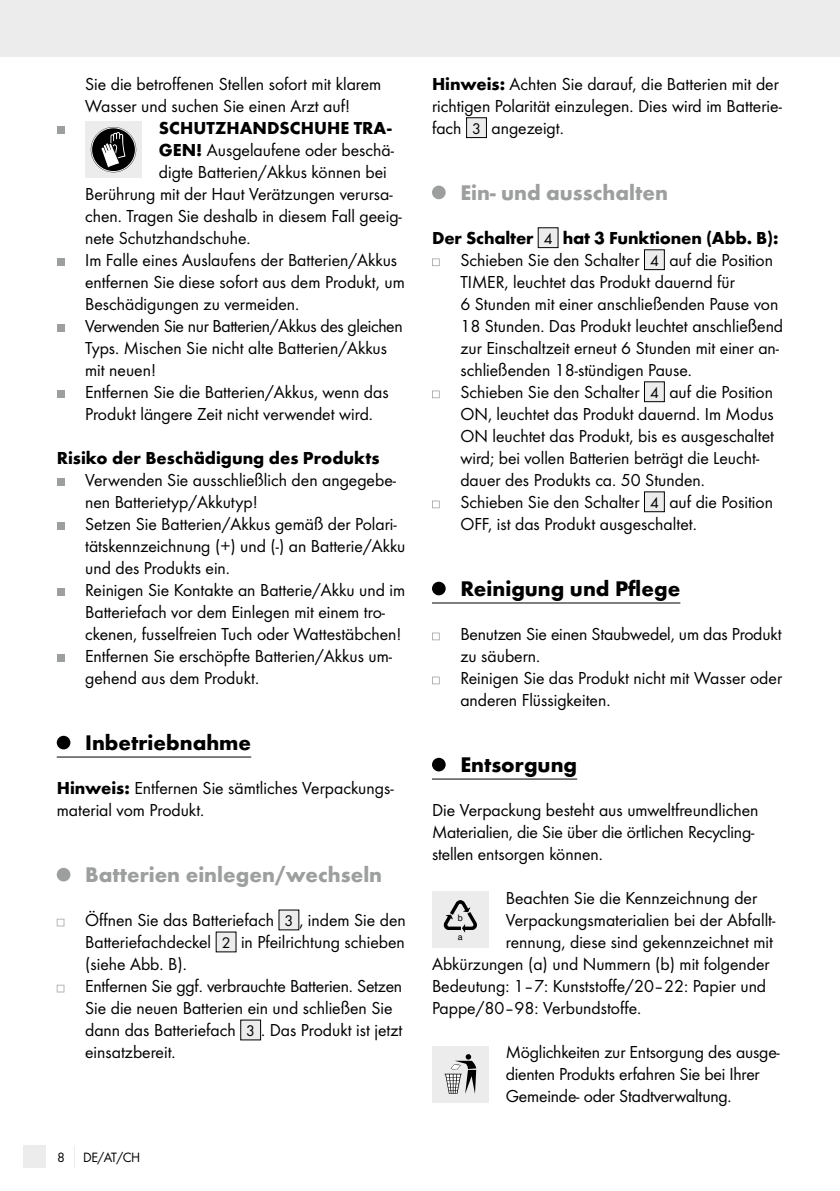
<style>
.page{position:relative;width:840px;height:1191px;background:#fff}
.page>*{position:absolute;margin:0;border:0;box-sizing:border-box;transform-origin:0 0}
.t1{font:700 22px "Futura";color:#9d9e9e}
.t2{font:700 22px "Futura";color:#000}
.t3{font:18px/22px "Futura Boo";color:#000}
.t4{font:700 18px "Futura";color:#000}
.t5{font:18px "Futura Boo";letter-spacing:-.02em;color:#000}
.t6{font:14px "Futura Boo";color:#000}
.t7{font:9px "Helvetica";color:#000}
.t8{font:8.8px "Helvetica";color:#000}
.s1{font-family:"Futura";font-weight:700}
.s2{font-size:16px}
.s3{font-family:"Futura Boo";font-weight:400;font-size:16px}
</style>
<div class="page">
<div style="left:0;top:0;width:839px;height:57px;background:#ececec"></div>
<div style="left:23px;top:1145px;width:22px;height:23px;background:#ececec"></div>
<svg style="left:74px;top:1146px;width:1px;height:22px"></svg>
<hr style="left:57px;top:756px;width:194px;height:1px;background:#000">
<div style="left:57px;top:126px;width:7px;height:8px;background:#9d9e9e"></div>
<div style="left:85px;top:121px;width:57px;height:57px;background:#ececec"></div>
<svg style="left:91px;top:127px;width:45px;height:45px"></svg>
<div style="left:57px;top:258px;width:7px;height:8px;background:#9d9e9e"></div>
<div style="left:57px;top:324px;width:7px;height:8px;background:#9d9e9e"></div>
<div style="left:57px;top:390px;width:7px;height:8px;background:#9d9e9e"></div>
<div style="left:57px;top:478px;width:7px;height:8px;background:#9d9e9e"></div>
<div style="left:57px;top:522px;width:7px;height:8px;background:#9d9e9e"></div>
<div style="left:57px;top:588px;width:7px;height:8px;background:#9d9e9e"></div>
<div style="left:57px;top:654px;width:7px;height:8px;background:#9d9e9e"></div>
<div style="left:57px;top:736px;width:13px;height:13px;background:#000;border-radius:50%"></div>
<div style="left:57px;top:868px;width:13px;height:13px;background:#9d9e9e;border-radius:50%"></div>
<svg style="left:57px;top:918px;width:7px;height:8px"></svg>
<div style="left:279px;top:910px;width:20px;height:20px;background:#ececec"></div>
<div style="left:216px;top:932px;width:20px;height:20px;background:#ececec"></div>
<svg style="left:57px;top:984px;width:7px;height:8px"></svg>
<div style="left:240px;top:1020px;width:20px;height:20px;background:#ececec"></div>
<div style="left:240px;top:1019px;width:21px;height:21px;border:1px solid #000"></div>
<hr style="left:432px;top:602px;width:248px;height:1px;background:#000">
<hr style="left:432px;top:778px;width:145px;height:1px;background:#000">
<div style="left:466px;top:118px;width:20px;height:20px;background:#ececec"></div>
<div style="left:466px;top:117px;width:20px;height:21px;border:1px solid #000"></div>
<div style="left:432px;top:186px;width:13px;height:13px;background:#9d9e9e;border-radius:50%"></div>
<div style="left:538px;top:228px;width:19px;height:20px;background:#ececec"></div>
<svg style="left:432px;top:258px;width:7px;height:8px"></svg>
<div style="left:644px;top:250px;width:20px;height:20px;background:#ececec"></div>
<div style="left:643px;top:249px;width:21px;height:21px;border:1px solid #000"></div>
<svg style="left:432px;top:390px;width:7px;height:8px"></svg>
<div style="left:644px;top:382px;width:20px;height:20px;background:#ececec"></div>
<div style="left:643px;top:381px;width:21px;height:21px;border:1px solid #000"></div>
<svg style="left:432px;top:500px;width:7px;height:8px"></svg>
<div style="left:644px;top:492px;width:20px;height:20px;background:#ececec"></div>
<div style="left:643px;top:491px;width:21px;height:21px;border:1px solid #000"></div>
<div style="left:432px;top:582px;width:13px;height:13px;background:#000;border-radius:50%"></div>
<svg style="left:432px;top:632px;width:7px;height:8px"></svg>
<svg style="left:432px;top:676px;width:7px;height:8px"></svg>
<div style="left:432px;top:758px;width:13px;height:13px;background:#000;border-radius:50%"></div>
<div style="left:432px;top:891px;width:56px;height:57px;background:#ececec"></div>
<svg style="left:443px;top:900px;width:33px;height:32px"></svg>
<div style="left:432px;top:1045px;width:56px;height:57px;background:#ececec"></div>
<svg style="left:444px;top:1054px;width:32px;height:40px"></svg>
<p class="t3" style="left:85px;top:73px;width:297px">Sie die betroffenen Stellen sofort mit klarem<br>Wasser und suchen Sie einen Arzt auf!</p>
<p class="t4" style="left:159px;top:117px;width:234px">SCHUTZHANDSCHUHE TRA-</p>
<p class="t3" style="left:159px;top:139px;width:236px"><span class="s1">GEN!</span> Ausgelaufene oder beschä-</p>
<p class="t3" style="left:159px;top:161px;width:229px">digte Batterien/Akkus können bei</p>
<p class="t3" style="left:85px;top:183px;width:309px">Berührung mit der Haut Verätzungen verursa-</p>
<p class="t3" style="left:85px;top:205px;width:318px">chen. Tragen Sie deshalb in diesem Fall geeig-</p>
<p class="t3" style="left:85px;top:227px;width:167px">nete Schutzhandschuhe.</p>
<p class="t3" style="left:85px;top:249px;width:313px">Im Falle eines Auslaufens der Batterien/Akkus</p>
<p class="t3" style="left:85px;top:271px;width:321px">entfernen Sie diese sofort aus dem Produkt, um</p>
<p class="t3" style="left:85px;top:293px;width:216px">Beschädigungen zu vermeiden.</p>
<p class="t5" style="left:85px;top:315px;width:319px">Verwenden Sie nur Batterien/Akkus des gleichen</p>
<p class="t3" style="left:85px;top:337px;width:303px">Typs. Mischen Sie nicht alte Batterien/Akkus</p>
<p class="t3" style="left:85px;top:359px;width:72px">mit neuen!</p>
<p class="t3" style="left:85px;top:381px;width:305px">Entfernen Sie die Batterien/Akkus, wenn das</p>
<p class="t3" style="left:85px;top:403px;width:289px">Produkt längere Zeit nicht verwendet wird.</p>
<p class="t4" style="left:57px;top:447px;width:324px">Risiko der Beschädigung des Produkts</p>
<p class="t3" style="left:85px;top:469px;width:321px">Verwenden Sie ausschließlich den angegebe&shy;nen Batterietyp/Akkutyp!<br>Setzen Sie Batterien/Akkus gemäß der Polari&shy;tätskennzeichnung (+) und (-) an Batterie/Akku und des Produkts ein.<br>Reinigen Sie Kontakte an Batterie/Akku und im Batteriefach vor dem Einlegen mit einem tro&shy;ckenen, fusselfreien Tuch oder Wattestäbchen!<br>Entfernen Sie erschöpfte Batterien/Akkus um&shy;gehend aus dem Produkt.</p>
<p class="t2" style="left:85px;top:729px;width:167px">Inbetriebnahme</p>
<p class="t3" style="left:57px;top:777px;width:338px"><span class="s1">Hinweis:</span> Entfernen Sie sämtliches Verpackungs&shy;material vom Produkt.</p>
<p class="t1" style="left:85px;top:861px;width:298px">Batterien einlegen/wechseln</p>
<p class="t3" style="left:85px;top:909px;width:322px">Öffnen Sie das Batteriefach <span class="s2">3</span> , indem Sie den Batteriefachdeckel <span class="s2">2</span> in Pfeilrichtung schieben (siehe Abb. B).<br>Entfernen Sie ggf. verbrauchte Batterien. Setzen Sie die neuen Batterien ein und schließen Sie dann das Batteriefach <span class="s2">3</span> . Das Produkt ist jetzt einsatzbereit.</p>
<p class="t6" style="left:57px;top:1149px;width:9px">8</p>
<p class="t6" style="left:83px;top:1149px;width:58px">DE/AT/CH</p>
<p class="t3" style="left:432px;top:73px;width:351px"><span class="s1">Hinweis:</span> Achten Sie darauf, die Batterien mit der richtigen Polarität einzulegen. Dies wird im Batterie&shy;fach <span class="s2">3</span> angezeigt.</p>
<p class="t1" style="left:460px;top:179px;width:209px">Ein- und ausschalten</p>
<p class="t4" style="left:432px;top:227px;width:348px">Der Schalter <span class="s3">4</span> hat 3 Funktionen (Abb. B):</p>
<p class="t3" style="left:460px;top:249px;width:324px">Schieben Sie den Schalter <span class="s2">4</span> auf die Position TIMER, leuchtet das Produkt dauernd für<br>6 Stunden mit einer anschließenden Pause von 18 Stunden. Das Produkt leuchtet anschließend zur Einschaltzeit erneut 6 Stunden mit einer an&shy;schließenden 18-stündigen Pause.<br>Schieben Sie den Schalter <span class="s2">4</span> auf die Position ON, leuchtet das Produkt dauernd. Im Modus ON leuchtet das Produkt, bis es ausgeschaltet wird; bei vollen Batterien beträgt die Leucht&shy;dauer des Produkts ca. 50 Stunden.<br>Schieben Sie den Schalter <span class="s2">4</span> auf die Position OFF, ist das Produkt ausgeschaltet.</p>
<p class="t2" style="left:460px;top:575px;width:221px">Reinigung und Pflege</p>
<p class="t3" style="left:460px;top:623px;width:323px">Benutzen Sie einen Staubwedel, um das Produkt zu säubern.<br>Reinigen Sie das Produkt nicht mit Wasser oder anderen Flüssigkeiten.</p>
<p class="t2" style="left:460px;top:751px;width:118px">Entsorgung</p>
<p class="t3" style="left:432px;top:799px;width:328px">Die Verpackung besteht aus umweltfreundlichen<br>Materialien, die Sie über die örtlichen Recycling&shy;stellen entsorgen können.</p>
<p class="t3" style="left:505px;top:887px;width:253px">Beachten Sie die Kennzeichnung der</p>
<p class="t3" style="left:505px;top:909px;width:271px">Verpackungsmaterialien bei der Abfallt-</p>
<p class="t3" style="left:505px;top:931px;width:269px">rennung, diese sind gekennzeichnet mit</p>
<p class="t3" style="left:432px;top:953px;width:339px">Abkürzungen (a) und Nummern (b) mit folgender</p>
<p class="t3" style="left:432px;top:975px;width:335px">Bedeutung: 1–7: Kunststoffe/20–22: Papier und</p>
<p class="t3" style="left:432px;top:997px;width:211px">Pappe/80–98: Verbundstoffe.</p>
<p class="t3" style="left:505px;top:1041px;width:275px">Möglichkeiten zur Entsorgung des ausge&shy;dienten Produkts erfahren Sie bei Ihrer<br>Gemeinde- oder Stadtverwaltung.</p>
<p class="t7" style="left:457px;top:911px;width:7px">b</p>
<p class="t8" style="left:457px;top:929px;width:6px">a</p>
</div>
